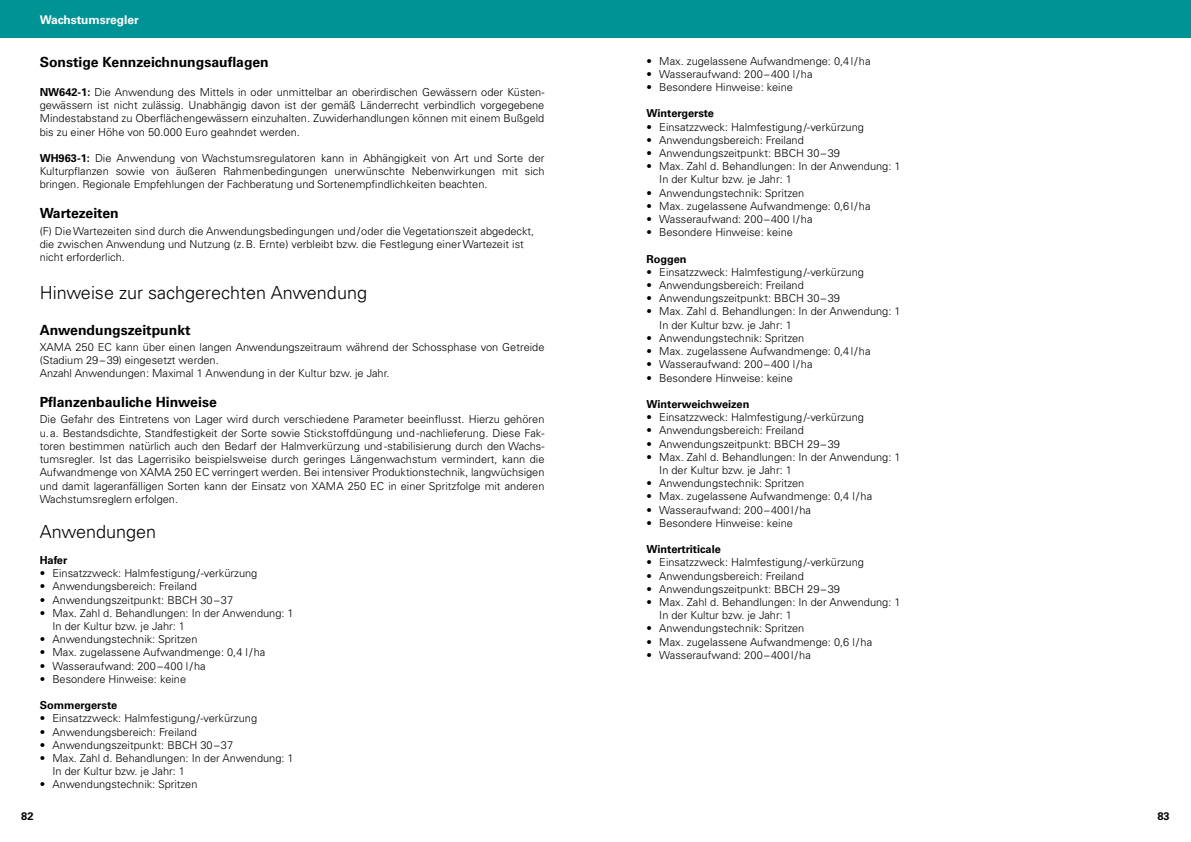
<style>
.page{position:relative;width:1191px;height:842px;background:#fff}
.page>*{position:absolute;margin:0;border:0;box-sizing:border-box;transform-origin:0 0}
.t1{font:300 18px "Univers LT Pro 45";color:#000}
.t2{font:700 14px "Univers LT Pro 65";color:#000}
.t3{font:700 12px "Univers LT Pro 65";color:#fff}
.t4{font:300 11px/13.2px "Univers LT Pro 45";color:#000}
.t5{font:700 11px "Univers LT Pro 65";color:#000}
.s1{font-family:"Univers LT Pro 65";font-weight:700}
</style>
<div class="page">
<div style="left:0;top:0;width:1191px;height:38px;background:#009395"></div>
<p class="t3" style="left:40px;top:11px;width:101px">Wachstumsregler</p>
<p class="t2" style="left:40px;top:52px;width:230px">Sonstige Kennzeichnungsauflagen</p>
<p class="t4" style="left:40px;top:85px;width:506px;text-align:justify"><span class="s1">NW642-1:</span> Die Anwendung des Mittels in oder unmittelbar an oberirdischen Gewässern oder Küsten&shy;gewässern ist nicht zulässig. Unabhängig davon ist der gemäß Länderrecht verbindlich vorgegebene Mindestabstand zu Oberflächengewässern einzuhalten. Zuwiderhandlungen können mit einem Bußgeld bis zu einer Höhe von 50.000 Euro geahndet werden.</p>
<p class="t4" style="left:40px;top:151px;width:506px;text-align:justify"><span class="s1">WH963-1:</span> Die Anwendung von Wachstumsregulatoren kann in Abhängigkeit von Art und Sorte der Kulturpflanzen sowie von äußeren Rahmenbedingungen unerwünschte Nebenwirkungen mit sich bringen. Regionale Empfehlungen der Fachberatung und Sortenempfindlichkeiten beachten.</p>
<p class="t2" style="left:40px;top:204px;width:81px">Wartezeiten</p>
<p class="t4" style="left:40px;top:224px;width:496px">(F) Die Wartezeiten sind durch die Anwendungsbedingungen und/oder die Vegetationszeit abgedeckt, die zwischen Anwendung und Nutzung (z.B. Ernte) verbleibt bzw. die Festlegung einer Wartezeit ist nicht erforderlich.</p>
<h1 class="t1" style="left:40px;top:280px;width:329px">Hinweise zur sachgerechten Anwendung</h1>
<p class="t2" style="left:40px;top:320px;width:152px">Anwendungszeitpunkt</p>
<p class="t4" style="left:40px;top:340px;width:506px">XAMA 250 EC kann über einen langen Anwendungszeitraum während der Schossphase von Getreide (Stadium 29–39) eingesetzt werden.<br>Anzahl Anwendungen: Maximal 1 Anwendung in der Kultur bzw. je Jahr.</p>
<p class="t2" style="left:40px;top:393px;width:179px">Pflanzenbauliche Hinweise</p>
<p class="t4" style="left:40px;top:413px;width:506px;text-align:justify">Die Gefahr des Eintretens von Lager wird durch verschiedene Parameter beeinflusst. Hierzu gehören u. a. Bestandsdichte, Standfestigkeit der Sorte sowie Stickstoffdüngung und -nachlieferung. Diese Fak&shy;toren bestimmen natürlich auch den Bedarf der Halmverkürzung und -stabilisierung durch den Wachs&shy;tumsregler. Ist das Lagerrisiko beispielsweise durch geringes Längenwachstum vermindert, kann die Aufwandmenge von XAMA 250 EC verringert werden. Bei intensiver Produktionstechnik, langwüchsigen und damit lageranfälligen Sorten kann der Einsatz von XAMA 250 EC in einer Spritzfolge mit anderen Wachstumsreglern erfolgen.</p>
<h1 class="t1" style="left:40px;top:519px;width:118px">Anwendungen</h1>
<p class="t5" style="left:40px;top:552px;width:29px">Hafer</p>
<p class="t4" style="left:40px;top:566px;width:219px">• Einsatzzweck: Halmfestigung/ -verkürzung</p>
<p class="t4" style="left:40px;top:579px;width:159px">• Anwendungsbereich: Freiland</p>
<p class="t4" style="left:40px;top:593px;width:195px">• Anwendungszeitpunkt: BBCH 30–37</p>
<p class="t4" style="left:52px;top:606px;width:243px;text-indent:-13px">• Max. Zahl d. Behandlungen: In der Anwendung: 1<br>In der Kultur bzw. je Jahr: 1</p>
<p class="t4" style="left:40px;top:632px;width:159px">• Anwendungstechnik: Spritzen</p>
<p class="t4" style="left:40px;top:645px;width:227px">• Max. zugelassene Aufwandmenge: 0,4 l/ha</p>
<p class="t4" style="left:40px;top:659px;width:167px">• Wasseraufwand: 200–400 l/ha</p>
<p class="t4" style="left:40px;top:672px;width:148px">• Besondere Hinweise: keine</p>
<p class="t5" style="left:40px;top:697px;width:79px">Sommergerste</p>
<p class="t4" style="left:40px;top:711px;width:219px">• Einsatzzweck: Halmfestigung/ -verkürzung</p>
<p class="t4" style="left:40px;top:725px;width:159px">• Anwendungsbereich: Freiland</p>
<p class="t4" style="left:40px;top:738px;width:195px">• Anwendungszeitpunkt: BBCH 30–37</p>
<p class="t4" style="left:52px;top:751px;width:243px;text-indent:-13px">• Max. Zahl d. Behandlungen: In der Anwendung: 1<br>In der Kultur bzw. je Jahr: 1</p>
<p class="t4" style="left:40px;top:777px;width:159px">• Anwendungstechnik: Spritzen</p>
<p class="t4" style="left:646px;top:54px;width:225px">• Max. zugelassene Aufwandmenge: 0,4l/ha</p>
<p class="t4" style="left:646px;top:67px;width:167px">• Wasseraufwand: 200–400 l/ha</p>
<p class="t4" style="left:646px;top:80px;width:148px">• Besondere Hinweise: keine</p>
<p class="t5" style="left:646px;top:106px;width:69px">Wintergerste</p>
<p class="t4" style="left:646px;top:120px;width:219px">• Einsatzzweck: Halmfestigung/ -verkürzung</p>
<p class="t4" style="left:646px;top:133px;width:159px">• Anwendungsbereich: Freiland</p>
<p class="t4" style="left:646px;top:146px;width:195px">• Anwendungszeitpunkt: BBCH 30–39</p>
<p class="t4" style="left:659px;top:159px;width:243px;text-indent:-13px">• Max. Zahl d. Behandlungen: In der Anwendung: 1<br>In der Kultur bzw. je Jahr: 1</p>
<p class="t4" style="left:646px;top:186px;width:159px">• Anwendungstechnik: Spritzen</p>
<p class="t4" style="left:646px;top:199px;width:225px">• Max. zugelassene Aufwandmenge: 0,6l/ha</p>
<p class="t4" style="left:646px;top:212px;width:167px">• Wasseraufwand: 200–400 l/ha</p>
<p class="t4" style="left:646px;top:225px;width:148px">• Besondere Hinweise: keine</p>
<p class="t5" style="left:646px;top:251px;width:42px">Roggen</p>
<p class="t4" style="left:646px;top:265px;width:219px">• Einsatzzweck: Halmfestigung/ -verkürzung</p>
<p class="t4" style="left:646px;top:278px;width:159px">• Anwendungsbereich: Freiland</p>
<p class="t4" style="left:646px;top:291px;width:195px">• Anwendungszeitpunkt: BBCH 30–39</p>
<p class="t4" style="left:659px;top:305px;width:243px;text-indent:-13px">• Max. Zahl d. Behandlungen: In der Anwendung: 1<br>In der Kultur bzw. je Jahr: 1</p>
<p class="t4" style="left:646px;top:331px;width:159px">• Anwendungstechnik: Spritzen</p>
<p class="t4" style="left:646px;top:344px;width:225px">• Max. zugelassene Aufwandmenge: 0,4l/ha</p>
<p class="t4" style="left:646px;top:357px;width:167px">• Wasseraufwand: 200–400 l/ha</p>
<p class="t4" style="left:646px;top:371px;width:148px">• Besondere Hinweise: keine</p>
<p class="t5" style="left:646px;top:396px;width:104px">Winterweichweizen</p>
<p class="t4" style="left:646px;top:410px;width:219px">• Einsatzzweck: Halmfestigung/ -verkürzung</p>
<p class="t4" style="left:646px;top:423px;width:159px">• Anwendungsbereich: Freiland</p>
<p class="t4" style="left:646px;top:437px;width:195px">• Anwendungszeitpunkt: BBCH 29–39</p>
<p class="t4" style="left:659px;top:450px;width:243px;text-indent:-13px">• Max. Zahl d. Behandlungen: In der Anwendung: 1<br>In der Kultur bzw. je Jahr: 1</p>
<p class="t4" style="left:646px;top:476px;width:159px">• Anwendungstechnik: Spritzen</p>
<p class="t4" style="left:646px;top:489px;width:227px">• Max. zugelassene Aufwandmenge: 0,4 l/ha</p>
<p class="t4" style="left:646px;top:503px;width:166px">• Wasseraufwand: 200–400l/ha</p>
<p class="t4" style="left:646px;top:516px;width:148px">• Besondere Hinweise: keine</p>
<p class="t5" style="left:646px;top:541px;width:76px">Wintertriticale</p>
<p class="t4" style="left:646px;top:555px;width:219px">• Einsatzzweck: Halmfestigung/ -verkürzung</p>
<p class="t4" style="left:646px;top:569px;width:159px">• Anwendungsbereich: Freiland</p>
<p class="t4" style="left:646px;top:582px;width:195px">• Anwendungszeitpunkt: BBCH 29–39</p>
<p class="t4" style="left:659px;top:595px;width:243px;text-indent:-13px">• Max. Zahl d. Behandlungen: In der Anwendung: 1<br>In der Kultur bzw. je Jahr: 1</p>
<p class="t4" style="left:646px;top:621px;width:159px">• Anwendungstechnik: Spritzen</p>
<p class="t4" style="left:646px;top:635px;width:227px">• Max. zugelassene Aufwandmenge: 0,6 l/ha</p>
<p class="t4" style="left:646px;top:648px;width:166px">• Wasseraufwand: 200–400l/ha</p>
<p class="t5" style="left:21px;top:808px;width:14px">82</p>
<p class="t5" style="left:1157px;top:808px;width:14px">83</p>
</div>
